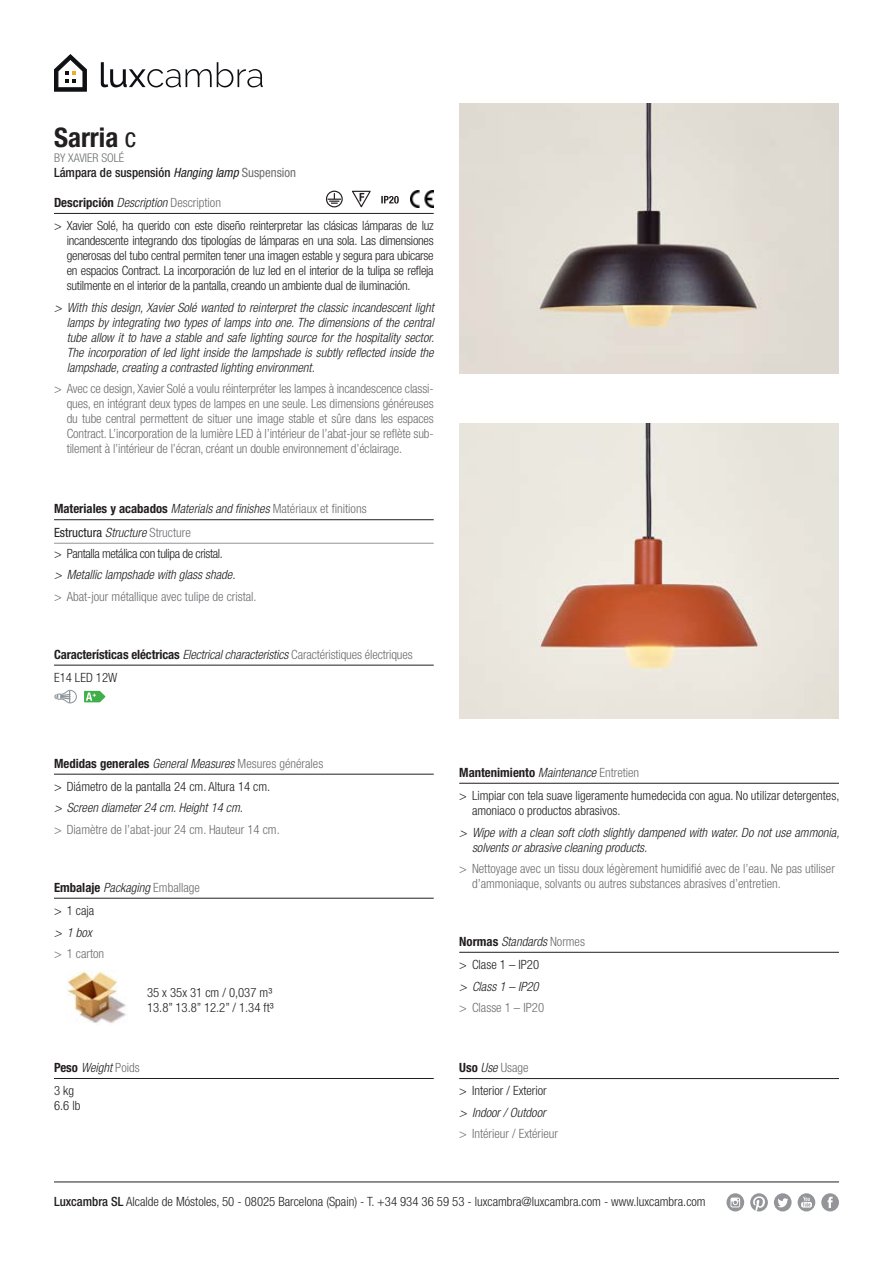
<style>
.page{position:relative;width:893px;height:1263px;background:#fff}
.page>*{position:absolute;margin:0;border:0;box-sizing:border-box;transform-origin:0 0}
.t1{font:700 condensed 27px "Helvetica Neue LT Std";color:#231f20}
.t2{font:300 condensed 12.75px/15px "Helvetica Neue LT Std";color:#231f20}
.t3{font:300 condensed 12.75px/15px "Helvetica Neue LT Std";color:#6c6d70}
.t4{font:italic 300 condensed 12.75px/15px "Helvetica Neue LT Std";color:#231f20}
.t5{font:300 condensed 12.75px/23.5px "Helvetica Neue LT Std";letter-spacing:-.02em;color:#231f20}
.t6{font:500 condensed 12.75px "Helvetica Neue LT Std";color:#231f20}
.t7{font:300 condensed 12.75px "Helvetica Neue LT Std";letter-spacing:-.03em;color:#231f20}
.t8{font:300 condensed 12px "Helvetica Neue LT Std";color:#6c6d70}
.s1{font-weight:400}
.s2{font-weight:400;font-style:italic}
.s3{font-weight:400;color:#6c6d70}
.s4{font-weight:700}
.s5{font-style:italic}
.s6{color:#6c6d70}
.s7{font-weight:700;font-style:normal}
.s8{font-style:normal;color:#6c6d70}
.s9{font-weight:400;font-style:normal}
.s10{font-weight:700;color:#231f20}
.s11{font-style:italic;color:#231f20}
.s12{color:#231f20}
.s13{font-style:normal}
.s14{font-weight:500}
</style>
<div class="page">
<svg style="left:54px;top:54px;width:33px;height:38px"></svg>
<svg style="left:101px;top:62px;width:162px;height:25px"></svg>
<hr style="left:54px;top:1182px;width:785px;height:1px;background:#231f20">
<svg style="left:821px;top:1193px;width:18px;height:18px"></svg>
<svg style="left:798px;top:1193px;width:17px;height:18px"></svg>
<svg style="left:726px;top:1193px;width:18px;height:18px"></svg>
<svg style="left:774px;top:1193px;width:18px;height:18px"></svg>
<svg style="left:750px;top:1193px;width:18px;height:18px"></svg>
<hr style="left:54px;top:213px;width:380px;height:1px;background:#231f20">
<hr style="left:54px;top:519px;width:380px;height:1px;background:#231f20">
<hr style="left:54px;top:543px;width:380px;height:1px;background:#939598">
<hr style="left:54px;top:665px;width:380px;height:1px;background:#231f20">
<hr style="left:54px;top:774px;width:380px;height:1px;background:#231f20">
<hr style="left:54px;top:898px;width:380px;height:1px;background:#231f20">
<hr style="left:54px;top:1078px;width:380px;height:1px;background:#231f20">
<svg style="left:54px;top:690px;width:23px;height:13px"></svg>
<svg style="left:84px;top:690px;width:22px;height:13px"></svg>
<img style="left:67px;top:971px;width:59px;height:52px">
<hr style="left:459px;top:783px;width:380px;height:1px;background:#231f20">
<hr style="left:459px;top:952px;width:380px;height:1px;background:#231f20">
<hr style="left:459px;top:1078px;width:380px;height:1px;background:#231f20">
<svg style="left:352px;top:190px;width:19px;height:18px"></svg>
<svg style="left:381px;top:196px;width:18px;height:8px"></svg>
<img style="left:411px;top:191px;width:23px;height:16px">
<svg style="left:328px;top:193px;width:13px;height:11px"></svg>
<div style="left:326px;top:191px;width:17px;height:16px;border:1px solid #231f20;border-radius:50%"></div>
<img style="left:459px;top:103px;width:380px;height:271px">
<img style="left:459px;top:423px;width:380px;height:295px">
<h1 class="t1" style="left:54px;top:121px;width:84px">Sarria <span class="s1">c</span></h1>
<p class="t8" style="left:54px;top:151px;width:72px">BY XAVIER SOLÉ</p>
<p class="t6" style="left:54px;top:165px;width:244px">Lámpara de suspensión <span class="s2">Hanging lamp</span> <span class="s3">Suspension</span></p>
<p class="t5" style="left:54px;top:190px;width:381px"><span class="s4">Descripción</span> <span class="s5">Description</span> <span class="s6">Description<br></span>&gt; Xavier Solé, ha querido con este diseño reinterpretar las clásicas lámparas de luz</p>
<p class="t2" style="left:67px;top:233px;width:368px;text-align:justify">incandescente integrando dos tipologías de lámparas en una sola. Las dimensiones generosas del tubo central permiten tener una imagen estable y segura para ubicarse en espacios Contract. La incorporación de luz led en el interior de la tulipa se refleja sutilmente en el interior de la pantalla, creando un ambiente dual de iluminación.</p>
<p class="t4" style="left:67px;top:300px;width:369px;text-align:justify;text-indent:-13px">&gt; With this design, Xavier Solé wanted to reinterpret the classic incandescent light lamps by integrating two types of lamps into one. The dimensions of the central tube allow it to have a stable and safe lighting source for the hospitality sector.<br>The incorporation of led light inside the lampshade is subtly reflected inside the lampshade, creating a contrasted lighting environment.</p>
<p class="t3" style="left:67px;top:381px;width:368px;text-align:justify;text-indent:-13px">&gt; Avec ce design, Xavier Solé a voulu réinterpréter les lampes à incandescence classi&shy;ques, en intégrant deux types de lampes en une seule. Les dimensions généreuses du tube central permettent de situer une image stable et sûre dans les espaces Contract. L’incorporation de la lumière LED à l’intérieur de l’abat-jour se reflète sub&shy;tilement à l’intérieur de l’écran, créant un double environnement d’éclairage.</p>
<p class="t4" style="left:54px;top:497px;width:314px;line-height:23.5px"><span class="s7">Materiales y acabados</span> Materials and finishes <span class="s8">Matériaux et finitions<br></span><span class="s9">Estructura</span> Structure <span class="s8">Structure</span></p>
<p class="t7" style="left:54px;top:546px;width:170px">&gt; Pantalla metálica con tulipa de cristal.</p>
<p class="t4" style="left:54px;top:568px;width:183px">&gt; Metallic lampshade with glass shade.</p>
<p class="t3" style="left:54px;top:589px;width:204px">&gt; Abat-jour métallique avec tulipe de cristal.</p>
<p class="t3" style="left:54px;top:642px;width:360px;line-height:23.5px"><span class="s10">Características eléctricas</span> <span class="s11">Electrical characteristics</span> Caractéristiques électriques<br><span class="s12">E14 LED 12W</span></p>
<p class="t2" style="left:54px;top:751px;width:271px;line-height:23.5px"><span class="s4">Medidas generales</span> <span class="s5">General Measures</span> <span class="s6">Mesures générales </span>&gt; Diámetro de la pantalla 24 cm. Altura 14 cm.</p>
<p class="t4" style="left:54px;top:801px;width:190px">&gt; Screen diameter 24 cm. Height 14 cm.</p>
<p class="t3" style="left:54px;top:822px;width:227px">&gt; Diamètre de l’abat-jour 24 cm. Hauteur 14 cm.</p>
<p class="t4" style="left:54px;top:876px;width:147px;line-height:23.5px"><span class="s7">Embalaje</span> Packaging <span class="s8">Emballage </span><span class="s13">&gt; 1 caja</span></p>
<p class="t4" style="left:54px;top:925px;width:39px">&gt; 1 box</p>
<p class="t3" style="left:54px;top:946px;width:52px">&gt; 1 carton</p>
<p class="t2" style="left:147px;top:985px;width:128px">35 x 35x 31 cm / 0,037 m³<br>13.8” 13.8” 12.2” / 1.34 ft³</p>
<p class="t4" style="left:54px;top:1056px;width:87px;line-height:23.5px"><span class="s7">Peso</span> Weight <span class="s8">Poids<br></span><span class="s13">3 kg</span></p>
<p class="t2" style="left:54px;top:1098px;width:28px">6.6 lb</p>
<p class="t2" style="left:459px;top:760px;width:382px;line-height:23.5px"><span class="s4">Mantenimiento</span> <span class="s5">Maintenance</span> <span class="s6">Entretien<br></span>&gt; Limpiar con tela suave ligeramente humedecida con agua. No utilizar detergentes,</p>
<p class="t2" style="left:472px;top:803px;width:150px">amoniaco o productos abrasivos.</p>
<p class="t4" style="left:472px;top:825px;width:369px;text-indent:-13px">&gt; Wipe with a clean soft cloth slightly dampened with water. Do not use ammonia, solvents or abrasive cleaning products.</p>
<p class="t3" style="left:472px;top:861px;width:364px;text-indent:-13px">&gt; Nettoyage avec un tissu doux légèrement humidifié avec de l’eau. Ne pas utiliser d’ammoniaque, solvants ou autres substances abrasives d’entretien.</p>
<p class="t2" style="left:459px;top:929px;width:127px;line-height:23.5px"><span class="s4">Normas</span> <span class="s5">Standards</span> <span class="s6">Normes </span>&gt; Clase 1 – IP20</p>
<p class="t4" style="left:459px;top:979px;width:81px">&gt; Class 1 – IP20</p>
<p class="t3" style="left:459px;top:1000px;width:86px">&gt; Classe 1 – IP20</p>
<p class="t2" style="left:459px;top:1055px;width:89px;line-height:23.5px"><span class="s4">Uso</span> <span class="s5">Use</span> <span class="s6">Usage<br></span>&gt; Interior / Exterior</p>
<p class="t4" style="left:459px;top:1105px;width:88px">&gt; Indoor / Outdoor</p>
<p class="t3" style="left:459px;top:1126px;width:100px">&gt; Intérieur / Extérieur</p>
<p class="t2" style="left:54px;top:1194px;width:653px"><span class="s14">Luxcambra SL</span> Alcalde de Móstoles, 50 - 08025 Barcelona (Spain) - T. +34 934 36 59 53 - luxcambra@luxcambra.com - www.luxcambra.com</p>
</div>
